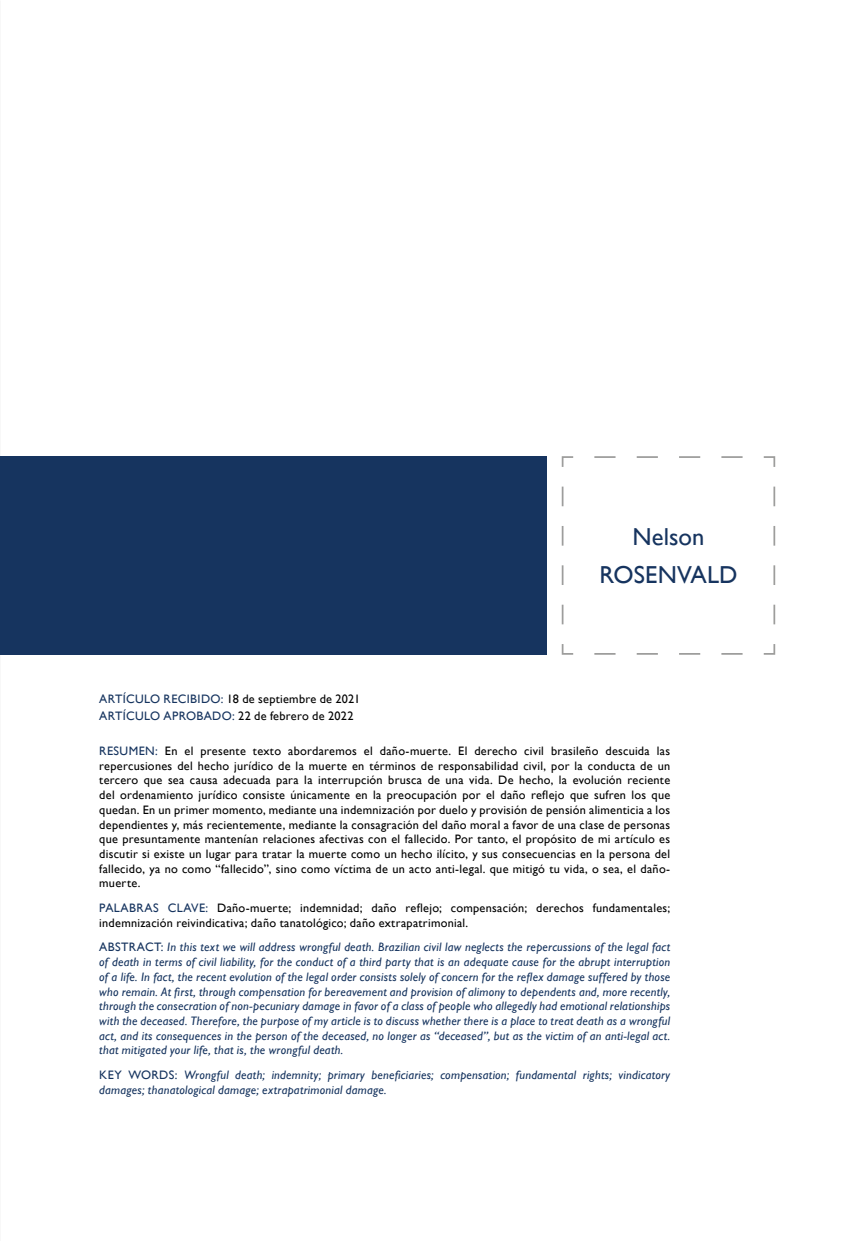
<style>
.page{position:relative;width:844px;height:1241px;background:#fff}
.page>*{position:absolute;margin:0;border:0;box-sizing:border-box;transform-origin:0 0}
.t1{font:24.5px/37.8px "Gill Sans";letter-spacing:.005em;color:#16345f;text-align:center}
.t2{font:12.25px/14.7px "Gill Sans";letter-spacing:.02em;color:#000}
.t3{font:italic 12.25px/14.7px "Gill Sans";letter-spacing:.02em;color:#16345f;text-align:justify}
.s1{color:#16345f}
.s2{font-style:normal}
</style>
<div class="page">
<div style="left:0;top:456px;width:546px;height:198px;background:#16345f"></div>
<svg style="left:561px;top:456px;width:214px;height:199px"></svg>
<h1 class="t1" style="left:599px;top:517px;width:140px">Nelson<br>ROSENVALD</h1>
<p class="t2" style="left:99px;top:689px;width:262px;line-height:17.5px"><span class="s1">ARTÍCULO RECIBIDO:</span> 18 de septiembre de 2021<br><span class="s1">ARTÍCULO APROBADO:</span> 22 de febrero de 2022</p>
<p class="t2" style="left:99px;top:743px;width:572px;text-align:justify"><span class="s1">RESUMEN:</span> En el presente texto abordaremos el daño-muerte. El derecho civil brasileño descuida las repercusiones del hecho jurídico de la muerte en términos de responsabilidad civil, por la conducta de un tercero que sea causa adecuada para la interrupción brusca de una vida. De hecho, la evolución reciente del ordenamiento jurídico consiste únicamente en la preocupación por el daño reflejo que sufren los que quedan. En un primer momento, mediante una indemnización por duelo y provisión de pensión alimenticia a los dependientes y, más recientemente, mediante la consagración del daño moral a favor de una clase de personas que presuntamente mantenían relaciones afectivas con el fallecido. Por tanto, el propósito de mi artículo es discutir si existe un lugar para tratar la muerte como un hecho ilícito, y sus consecuencias en la persona del fallecido, ya no como “fallecido”, sino como víctima de un acto anti-legal. que mitigó tu vida, o sea, el daño&shy;muerte.</p>
<p class="t2" style="left:99px;top:900px;width:572px"><span class="s1">PALABRAS CLAVE:</span> Daño-muerte; indemnidad; daño reflejo; compensación; derechos fundamentales; indemnización reivindicativa; daño tanatológico; daño extrapatrimonial.</p>
<p class="t3" style="left:99px;top:939px;width:572px"><span class="s2">ABSTRACT:</span> In this text we will address wrongful death. Brazilian civil law neglects the repercussions of the legal fact of death in terms of civil liability, for the conduct of a third party that is an adequate cause for the abrupt interruption of a life. In fact, the recent evolution of the legal order consists solely of concern for the reflex damage suffered by those who remain. At first, through compensation for bereavement and provision of alimony to dependents and, more recently, through the consecration of non-pecuniary damage in favor of a class of people who allegedly had emotional relationships with the deceased. Therefore, the purpose of my article is to discuss whether there is a place to treat death as a wrongful act, and its consequences in the person of the deceased, no longer as “deceased”, but as the victim of an anti-legal act. that mitigated your life, that is, the wrongful death.</p>
<p class="t3" style="left:99px;top:1067px;width:572px"><span class="s2">KEY WORDS:</span> Wrongful death; indemnity; primary beneficiaries; compensation; fundamental rights; vindicatory damages; thanatological damage; extrapatrimonial damage.</p>
</div>
